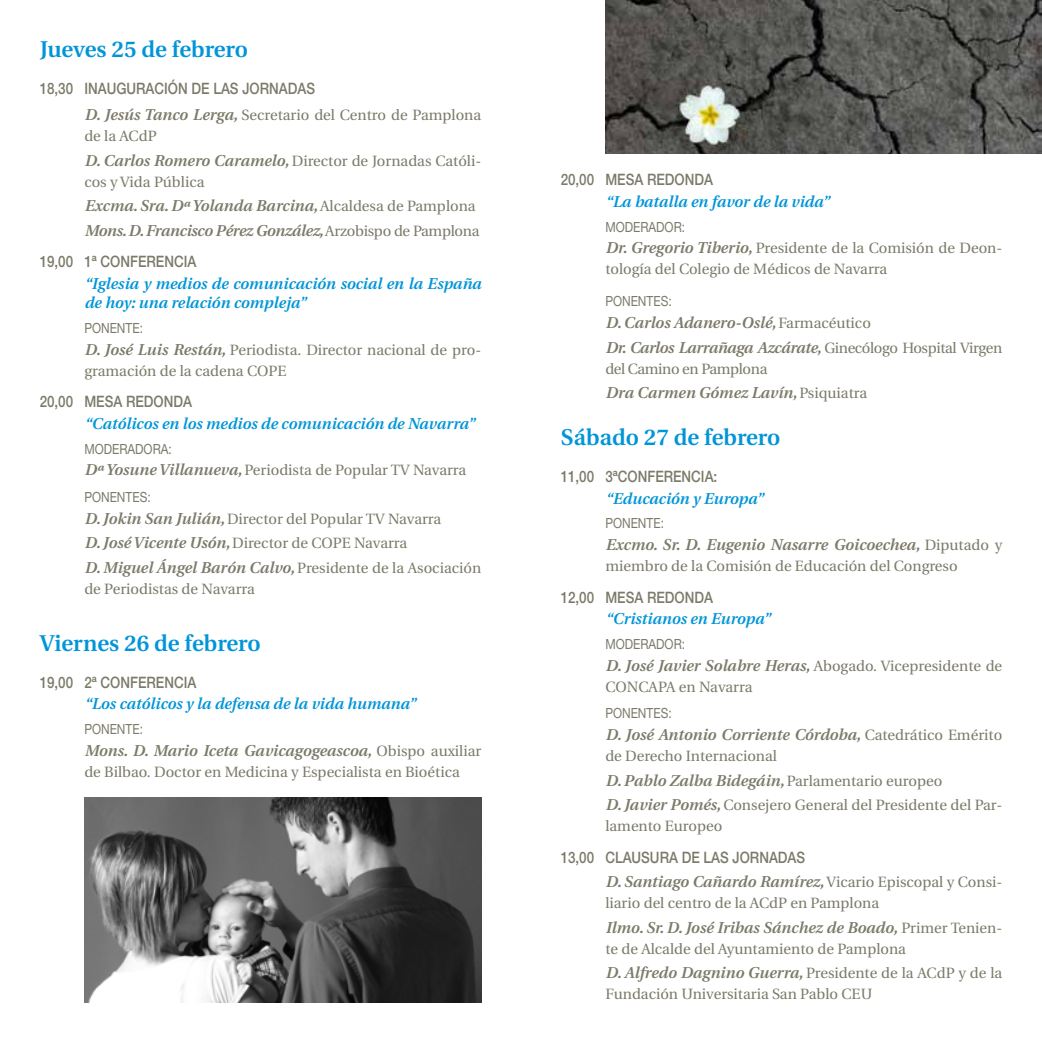
<style>
.page{position:relative;width:1042px;height:1042px;background:#fff}
.page>*{position:absolute;margin:0;border:0;box-sizing:border-box;transform-origin:0 0}
.t1{font:600 22.75px "Utopia";color:#0095d8}
.t2{font:italic 600 15.75px "Utopia";color:#7c7a69}
.t3{font:italic 600 15.75px/19.2px "Utopia";color:#0095d8}
.t4{font:500 15.75px "Helvetica Neue";color:#7c7a69;scale:.85 1}
.t5{font:italic 600 15.75px/24.3px "Utopia";letter-spacing:-.02em;color:#7c7a69}
.t6{font:italic 600 15.75px/24.3px "Utopia";letter-spacing:-.025em;color:#7c7a69}
.t7{font:14.88px/21px "Utopia";color:#7c7a69}
.t8{font:14.88px "Utopia";letter-spacing:-.025em;color:#7c7a69}
.t9{font:14px "Helvetica Neue";color:#7c7a69;scale:.85 1}
.s1{font-weight:600;font-style:italic;font-size:15.75px}
.s2{font-weight:400;font-style:normal;font-size:14.88px}
</style>
<div class="page">
<img style="left:84px;top:797px;width:397px;height:205px">
<img style="left:605px;top:0;width:437px;height:154px">
<h1 class="t1" style="left:40px;top:36px;width:210px">Jueves 25 de febrero</h1>
<p class="t4" style="left:40px;top:79px;width:325px">18,30 INAUGURACIÓN DE LAS JORNADAS</p>
<p class="t7" style="left:84px;top:105px;width:398px"><span class="s1">D. Jesús Tanco Lerga,</span> Secretario del Centro de Pamplona de la ACdP</p>
<p class="t7" style="left:84px;top:150px;width:398px"><span class="s1">D. Carlos Romero Caramelo,</span> Director de Jornadas Católi&shy;cos y Vida Pública</p>
<p class="t5" style="left:84px;top:194px;width:397px">Excma. Sra. Dª Yolanda Barcina, <span class="s2">Alcaldesa de Pamplona<br></span>Mons. D. Francisco Pérez González, <span class="s2">Arzobispo de Pamplona</span></p>
<p class="t4" style="left:40px;top:252px;width:186px">19,00 1ª CONFERENCIA</p>
<p class="t3" style="left:84px;top:274px;width:398px">“Iglesia y medios de comunicación social en la España de hoy: una relación compleja”</p>
<p class="t9" style="left:84px;top:319px;width:70px">PONENTE:</p>
<p class="t7" style="left:84px;top:339px;width:398px"><span class="s1">D. José Luis Restán,</span> Periodista. Director nacional de pro&shy;gramación de la cadena COPE</p>
<p class="t4" style="left:40px;top:392px;width:181px">20,00 MESA REDONDA</p>
<p class="t3" style="left:84px;top:414px;width:392px">“Católicos en los medios de comunicación de Navarra”</p>
<p class="t9" style="left:84px;top:440px;width:104px">MODERADORA:</p>
<p class="t7" style="left:84px;top:460px;width:383px"><span class="s1">Dª Yosune Villanueva,</span> Periodista de Popular TV Navarra</p>
<p class="t9" style="left:84px;top:489px;width:80px">PONENTES:</p>
<p class="t7" style="left:84px;top:507px;width:358px;line-height:24.3px"><span class="s1">D. Jokin San Julián,</span> Director del Popular TV Navarra<br><span class="s1">D. José Vicente Usón,</span> Director de COPE Navarra</p>
<p class="t2" style="left:84px;top:558px;width:398px">D. Miguel Ángel Barón Calvo, <span class="s2">Presidente de la Asociación</span></p>
<p class="t7" style="left:84px;top:578px;width:172px">de Periodistas de Navarra</p>
<h1 class="t1" style="left:40px;top:630px;width:222px">Viernes 26 de febrero</h1>
<p class="t4" style="left:40px;top:673px;width:186px">19,00 2ª CONFERENCIA</p>
<p class="t3" style="left:84px;top:694px;width:333px">“Los católicos y la defensa de la vida humana”</p>
<p class="t9" style="left:84px;top:720px;width:70px">PONENTE:</p>
<p class="t2" style="left:84px;top:741px;width:398px">Mons. D. Mario Iceta Gavicagogeascoa, <span class="s2">Obispo auxiliar</span></p>
<p class="t7" style="left:84px;top:761px;width:377px">de Bilbao. Doctor en Medicina y Especialista en Bioética</p>
<p class="t4" style="left:561px;top:170px;width:181px">20,00 MESA REDONDA</p>
<p class="t3" style="left:605px;top:192px;width:226px">“La batalla en favor de la vida”</p>
<p class="t9" style="left:605px;top:218px;width:95px">MODERADOR:</p>
<p class="t7" style="left:605px;top:238px;width:398px"><span class="s1">Dr. Gregorio Tiberio,</span> Presidente de la Comisión de Deon&shy;tología del Colegio de Médicos de Navarra</p>
<p class="t9" style="left:605px;top:293px;width:80px">PONENTES:</p>
<p class="t6" style="left:605px;top:311px;width:398px">D. Carlos Adanero-Oslé, <span class="s2">Farmacéutico<br></span>Dr. Carlos Larrañaga Azcárate, <span class="s2">Ginecólogo Hospital Virgen</span></p>
<p class="t8" style="left:605px;top:360px;width:164px">del Camino en Pamplona</p>
<p class="t2" style="left:605px;top:383px;width:263px">Dra Carmen Gómez Lavín, <span class="s2">Psiquiatra</span></p>
<h1 class="t1" style="left:561px;top:424px;width:221px">Sábado 27 de febrero</h1>
<p class="t4" style="left:561px;top:467px;width:186px">11,00 3ªCONFERENCIA:</p>
<p class="t3" style="left:605px;top:489px;width:160px">“Educación y Europa”</p>
<p class="t9" style="left:605px;top:514px;width:70px">PONENTE:</p>
<p class="t2" style="left:605px;top:535px;width:398px">Excmo. Sr. D. Eugenio Nasarre Goicoechea, <span class="s2">Diputado y</span></p>
<p class="t7" style="left:605px;top:555px;width:354px">miembro de la Comisión de Educación del Congreso</p>
<p class="t4" style="left:561px;top:587px;width:181px">12,00 MESA REDONDA</p>
<p class="t3" style="left:605px;top:609px;width:167px">“Cristianos en Europa”</p>
<p class="t9" style="left:605px;top:635px;width:95px">MODERADOR:</p>
<p class="t2" style="left:605px;top:656px;width:398px">D. José Javier Solabre Heras, <span class="s2">Abogado. Vicepresidente de</span></p>
<p class="t7" style="left:605px;top:676px;width:149px">CONCAPA en Navarra</p>
<p class="t9" style="left:605px;top:705px;width:80px">PONENTES:</p>
<p class="t2" style="left:605px;top:726px;width:398px">D. José Antonio Corriente Córdoba, <span class="s2">Catedrático Emérito</span></p>
<p class="t7" style="left:605px;top:746px;width:173px">de Derecho Internacional</p>
<p class="t2" style="left:605px;top:771px;width:339px">D. Pablo Zalba Bidegáin, <span class="s2">Parlamentario europeo</span></p>
<p class="t7" style="left:605px;top:795px;width:398px"><span class="s1">D. Javier Pomés,</span> Consejero General del Presidente del Par&shy;lamento Europeo</p>
<p class="t4" style="left:561px;top:848px;width:289px">13,00 CLAUSURA DE LAS JORNADAS</p>
<p class="t2" style="left:605px;top:873px;width:398px">D. Santiago Cañardo Ramírez, <span class="s2">Vicario Episcopal y Consi-</span></p>
<p class="t7" style="left:605px;top:893px;width:275px">liario del centro de la ACdP en Pamplona</p>
<p class="t2" style="left:605px;top:918px;width:398px">Ilmo. Sr. D. José Iribas Sánchez de Boado, <span class="s2">Primer Tenien-</span></p>
<p class="t7" style="left:605px;top:938px;width:302px">te de Alcalde del Ayuntamiento de Pamplona</p>
<p class="t2" style="left:605px;top:963px;width:398px">D. Alfredo Dagnino Guerra, <span class="s2">Presidente de la ACdP y de la</span></p>
<p class="t7" style="left:605px;top:983px;width:269px">Fundación Universitaria San Pablo CEU</p>
</div>
